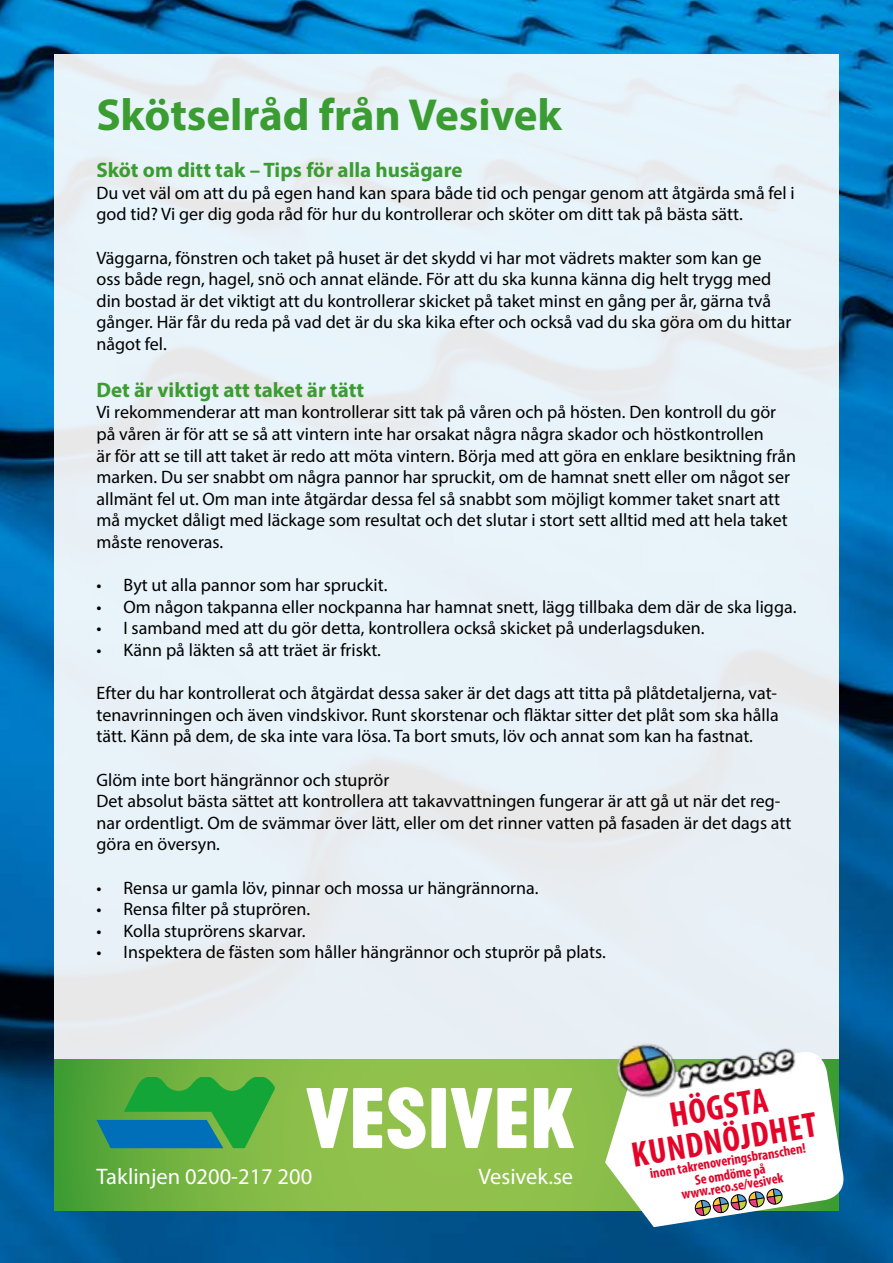
<style>
.page{position:relative;width:893px;height:1263px;background:#fff}
.page>*{position:absolute;margin:0;border:0;box-sizing:border-box;transform-origin:0 0}
.t1{font:700 45px "Myriad Pro";color:#3b9c32}
.t2{font:700 condensed 35.7px/32.8px "Myriad Pro";color:#e40429;text-align:center}
.t3{font:22.5px "Myriad Pro";color:#fff}
.t4{font:700 21px "Myriad Pro";color:#3b9c32}
.t5{font:18px/21.6px "Myriad Pro";color:#000}
.t6{font:700 condensed 14.25px/14.2px "Myriad Pro";color:#e40429;text-align:center}
</style>
<div class="page">
<img style="left:0;top:0;width:893px;height:1263px">
<div style="left:54px;top:54px;width:785px;height:1155px;background:linear-gradient(to right,#e8f1f7,#e8f1f7)"></div>
<svg style="left:54px;top:1060px;width:551px;height:150px;background:#7eb846"></svg>
<svg style="left:306px;top:1087px;width:120px;height:62px"></svg>
<div style="left:431px;top:1088px;width:15px;height:60px;background:#fff;border-radius:2px"></div>
<svg style="left:451px;top:1088px;width:75px;height:60px"></svg>
<svg style="left:534px;top:1088px;width:40px;height:60px"></svg>
<svg style="left:97px;top:1078px;width:179px;height:70px;background:#2d9b5b"></svg>
<svg style="left:605px;top:1049px;width:238px;height:178px"></svg>
<img style="left:600px;top:1018px;width:209px;height:98px">
<h1 class="t1" style="left:97px;top:86px;width:467px">Skötselråd från Vesivek</h1>
<p class="t4" style="left:97px;top:156px;width:368px">Sköt om ditt tak – Tips för alla husägare</p>
<p class="t5" style="left:97px;top:182px;width:700px">Du vet väl om att du på egen hand kan spara både tid och pengar genom att åtgärda små fel i god tid? Vi ger dig goda råd för hur du kontrollerar och sköter om ditt tak på bästa sätt.</p>
<p class="t5" style="left:97px;top:246px;width:696px">Väggarna, fönstren och taket på huset är det skydd vi har mot vädrets makter som kan ge<br>oss både regn, hagel, snö och annat elände. För att du ska kunna känna dig helt trygg med din bostad är det viktigt att du kontrollerar skicket på taket minst en gång per år, gärna två gånger. Här får du reda på vad det är du ska kika efter och också vad du ska göra om du hittar något fel.</p>
<p class="t4" style="left:97px;top:376px;width:269px">Det är viktigt att taket är tätt</p>
<p class="t5" style="left:97px;top:401px;width:701px">Vi rekommenderar att man kontrollerar sitt tak på våren och på hösten. Den kontroll du gör på våren är för att se så att vintern inte har orsakat några några skador och höstkontrollen<br>är för att se till att taket är redo att möta vintern. Börja med att göra en enklare besiktning från marken. Du ser snabbt om några pannor har spruckit, om de hamnat snett eller om något ser allmänt fel ut. Om man inte åtgärdar dessa fel så snabbt som möjligt kommer taket snart att må mycket dåligt med läckage som resultat och det slutar i stort sett alltid med att hela taket måste renoveras.</p>
<p class="t5" style="left:97px;top:574px;width:292px">• Byt ut alla pannor som har spruckit.</p>
<p class="t5" style="left:97px;top:596px;width:701px">• Om någon takpanna eller nockpanna har hamnat snett, lägg tillbaka dem där de ska ligga.</p>
<p class="t5" style="left:97px;top:617px;width:610px">• I samband med att du gör detta, kontrollera också skicket på underlagsduken.</p>
<p class="t5" style="left:97px;top:639px;width:286px">• Känn på läkten så att träet är friskt.</p>
<p class="t5" style="left:97px;top:682px;width:684px;text-align:justify">Efter du har kontrollerat och åtgärdat dessa saker är det dags att titta på plåtdetaljerna, vat&shy;tenavrinningen och även vindskivor. Runt skorstenar och fläktar sitter det plåt som ska hålla tätt. Känn på dem, de ska inte vara lösa. Ta bort smuts, löv och annat som kan ha fastnat.</p>
<p class="t5" style="left:97px;top:768px;width:696px">Glöm inte bort hängrännor och stuprör<br>Det absolut bästa sättet att kontrollera att takavvattningen fungerar är att gå ut när det reg&shy;nar ordentligt. Om de svämmar över lätt, eller om det rinner vatten på fasaden är det dags att göra en översyn.</p>
<p class="t5" style="left:97px;top:876px;width:444px">• Rensa ur gamla löv, pinnar och mossa ur hängrännorna.</p>
<p class="t5" style="left:97px;top:898px;width:215px">• Rensa filter på stuprören.</p>
<p class="t5" style="left:97px;top:920px;width:210px">• Kolla stuprörens skarvar.</p>
<p class="t5" style="left:97px;top:941px;width:511px">• Inspektera de fästen som håller hängrännor och stuprör på plats.</p>
<h2 class="t2" style="left:623px;top:1107px;width:189px;rotate:-10deg">HÖGSTA<br>KUNDNÖJDHET</h2>
<p class="t6" style="left:649px;top:1165px;width:159px;rotate:-9deg">inom takrenoveringsbranschen!<br>Se omdöme på</p>
<p class="t3" style="left:97px;top:1163px;width:217px">Taklinjen 0200-217 200</p>
<p class="t3" style="left:478px;top:1163px;width:96px">Vesivek.se</p>
<p class="t6" style="left:680px;top:1187px;width:104px;rotate:-9deg">www.reco.se/vesivek</p>
</div>
